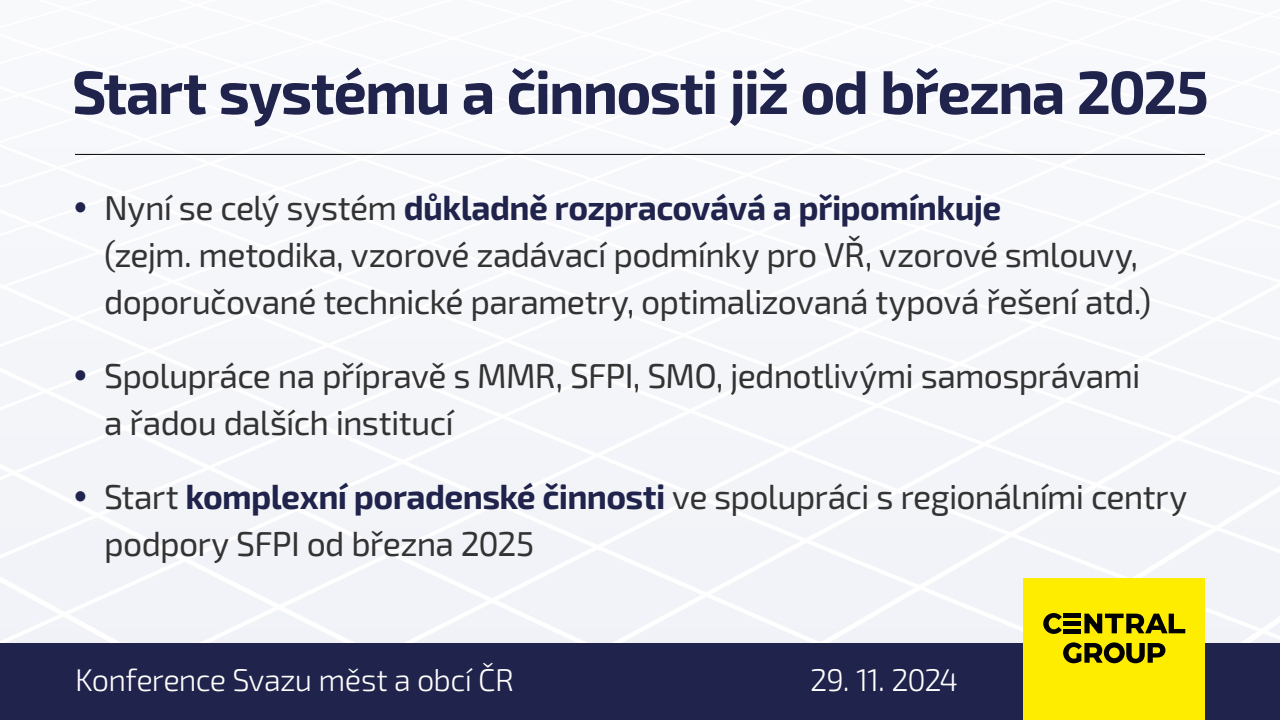
<style>
.page{position:relative;width:1280px;height:720px;background:#fff}
.page>*{position:absolute;margin:0;border:0;box-sizing:border-box;transform-origin:0 0}
.t1{font:700 61px "Exo 2";letter-spacing:-.03em;color:#20234b}
.t2{font:34.6px/47.1px "Exo 2";letter-spacing:-.02em;color:#333}
.t3{font:300 31.4px "Exo 2";letter-spacing:-.02em;color:#fff}
.s1{font-weight:700;color:#20234b}
</style>
<div class="page">
<img style="left:0;top:135px;width:1280px;height:508px">
<hr style="left:75px;top:154px;width:1130px;height:1px;background:#000">
<div style="left:0;top:643px;width:1280px;height:77px;background:#20234b"></div>
<div style="left:1024px;top:579px;width:181px;height:141px;background:#ffed00"></div>
<svg style="left:1043px;top:613px;width:19px;height:21px"></svg>
<svg style="left:1063px;top:642px;width:102px;height:21px"></svg>
<hr style="left:1064px;top:614px;width:17px;height:4px;background:#000">
<div style="left:1064px;top:621px;width:17px;height:5px;background:#000"></div>
<hr style="left:1064px;top:629px;width:17px;height:4px;background:#000">
<svg style="left:1084px;top:614px;width:101px;height:19px"></svg>
<svg style="left:76px;top:202px;width:9px;height:10px"></svg>
<svg style="left:76px;top:370px;width:9px;height:10px"></svg>
<svg style="left:76px;top:491px;width:9px;height:10px"></svg>
<h1 class="t1" style="left:72px;top:47px;width:1139px">Start systému a činnosti již od března 2025</h1>
<p class="t2" style="left:104px;top:183px;width:1048px">Nyní se celý systém <span class="s1">důkladně rozpracovává a připomínkuje<br></span>(zejm. metodika, vzorové zadávací podmínky pro VŘ, vzorové smlouvy, doporučované technické parametry, optimalizovaná typová řešení atd.)</p>
<p class="t2" style="left:104px;top:351px;width:1038px">Spolupráce na přípravě s MMR, SFPI, SMO, jednotlivými samosprávami a řadou dalších institucí</p>
<p class="t2" style="left:104px;top:472px;width:1085px">Start <span class="s1">komplexní poradenské činnosti</span> ve spolupráci s regionálními centry podpory SFPI od března 2025</p>
<p class="t3" style="left:75px;top:659px;width:440px">Konference Svazu měst a obcí ČR</p>
<p class="t3" style="left:810px;top:659px;width:150px">29. 11. 2024</p>
</div>
